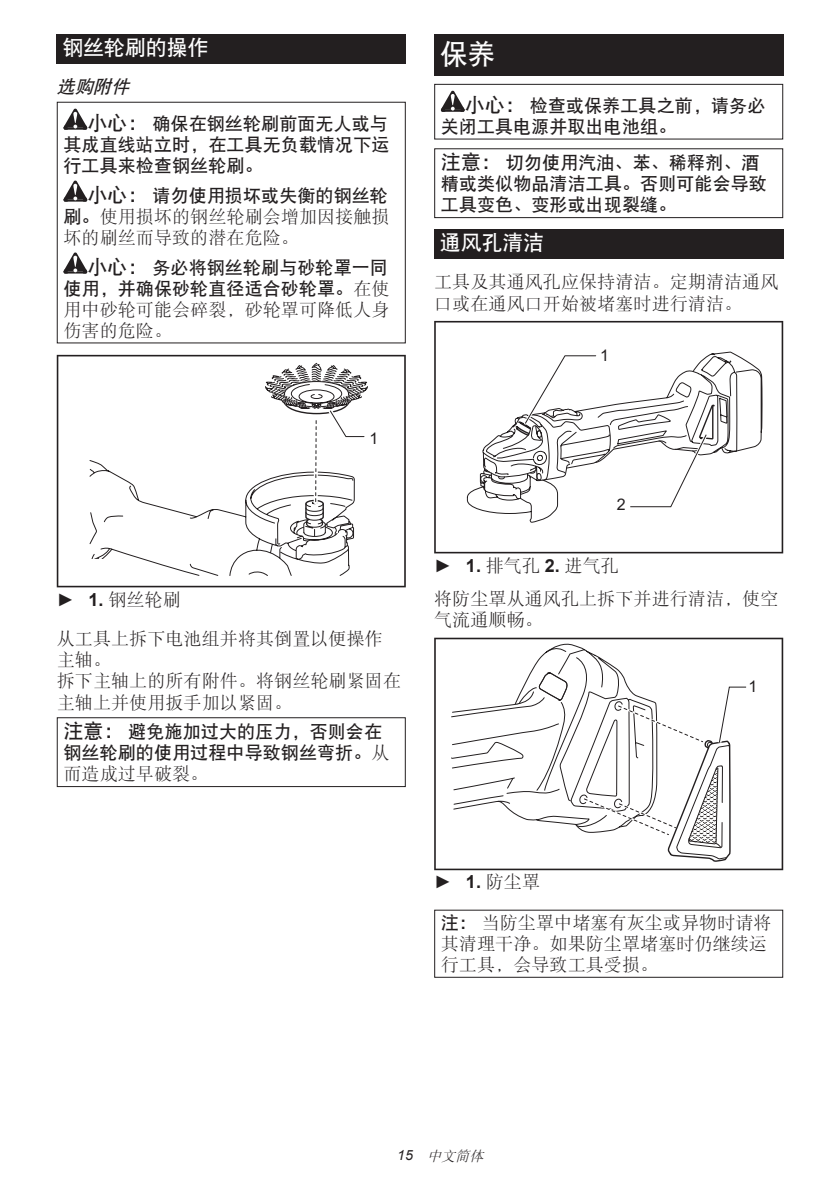
<style>
.page{position:relative;width:840px;height:1191px;background:#fff}
.page>*{position:absolute;margin:0;border:0;box-sizing:border-box;transform-origin:0 0}
.t1{font:28px "DFP Hei W7 GB EUC H";color:#fff}
.t2{font:21px "DFP Hei W7 GB EUC H";letter-spacing:-.01em;color:#fff}
.t3{font:18px/21px "DFP Song W3 GB EUC H";letter-spacing:.005em;color:#231f20}
.t4{font:18px/21px "DFP Hei W7 GB EUC H";letter-spacing:.005em;color:#231f20}
.t5{font:16px "Arial";color:#231f20}
.t6{font:italic 14px "DFP Song W3 GB EUC H";color:#231f20}
.s1{font-style:italic}
.s2{font-size:20px}
.s3{font-family:"DFP Hei W7 GB EUC H"}
.s4{font-family:"DFP Song W3 GB EUC H"}
.s5{font-family:"Arial"}
.s6{font-family:"Arial";font-weight:700}
</style>
<div class="page">
<div style="left:57px;top:34px;width:348px;height:29px;background:#231f20"></div>
<svg style="left:63px;top:109px;width:24px;height:21px"></svg>
<svg style="left:63px;top:180px;width:24px;height:22px"></svg>
<svg style="left:63px;top:252px;width:24px;height:21px"></svg>
<div style="left:57px;top:102px;width:348px;height:241px;border:1px solid #231f20"></div>
<div style="left:58px;top:559px;width:74px;height:29px;background:#aaa8a9"></div>
<svg style="left:57px;top:355px;width:348px;height:232px"></svg>
<div style="left:57px;top:717px;width:348px;height:70px;border:1px solid #231f20"></div>
<div style="left:434px;top:34px;width:348px;height:41px;background:#231f20"></div>
<svg style="left:440px;top:91px;width:24px;height:21px"></svg>
<div style="left:434px;top:84px;width:348px;height:56px;border:1px solid #231f20"></div>
<div style="left:434px;top:148px;width:348px;height:70px;border:1px solid #231f20"></div>
<div style="left:434px;top:229px;width:348px;height:30px;background:#231f20"></div>
<svg style="left:434px;top:321px;width:348px;height:232px"></svg>
<svg style="left:434px;top:637px;width:348px;height:233px"></svg>
<p class="t2" style="left:62px;top:37px;width:147px">钢丝轮刷的操作</p>
<p class="t4" style="left:87px;top:68px;width:302px;line-height:36.6px;text-indent:-31px"><span class="s1">选购附件<br></span><span class="s2">小心：</span>确保在钢丝轮刷前面无人或与</p>
<p class="t4" style="left:63px;top:134px;width:327px">其成直线站立时，在工具无负载情况下运行工具来检查钢丝轮刷。</p>
<p class="t4" style="left:87px;top:185px;width:302px"><span class="s2">小心：</span>请勿使用损坏或失衡的钢丝轮</p>
<p class="t3" style="left:63px;top:206px;width:327px"><span class="s3">刷。</span>使用损坏的钢丝轮刷会增加因接触损坏的刷丝而导致的潜在危险。</p>
<p class="t4" style="left:63px;top:257px;width:327px;text-align:right"><span class="s2">小心：</span>务必将钢丝轮刷与砂轮罩一同<br>使用，并确保砂轮直径适合砂轮罩。<span class="s4">在使</span></p>
<p class="t3" style="left:63px;top:299px;width:327px">用中砂轮可能会碎裂，砂轮罩可降低人身伤害的危险。</p>
<p class="t5" style="left:369px;top:428px;width:10px">1</p>
<p class="t3" style="left:57px;top:580px;width:327px;line-height:39.2px"><span class="s5">►</span> <span class="s6">1.</span> 钢丝轮刷<br>从工具上拆下电池组并将其倒置以便操作</p>
<p class="t3" style="left:57px;top:649px;width:345px">主轴。<br>拆下主轴上的所有附件。将钢丝轮刷紧固在主轴上并使用扳手加以紧固。</p>
<p class="t4" style="left:63px;top:721px;width:327px"><span class="s2">注意：</span>避免施加过大的压力，否则会在钢丝轮刷的使用过程中导致钢丝弯折。<span class="s4">从</span></p>
<p class="t3" style="left:63px;top:763px;width:146px">而造成过早破裂。</p>
<h1 class="t1" style="left:439px;top:40px;width:57px">保养</h1>
<p class="t4" style="left:440px;top:95px;width:326px;text-indent:24px"><span class="s2">小心：</span>检查或保养工具之前，请务必关闭工具电源并取出电池组。</p>
<p class="t4" style="left:440px;top:152px;width:327px"><span class="s2">注意：</span>切勿使用汽油、苯、稀释剂、酒精或类似物品清洁工具。否则可能会导致工具变色、变形或出现裂缝。</p>
<p class="t2" style="left:439px;top:232px;width:106px">通风孔清洁</p>
<p class="t3" style="left:434px;top:271px;width:345px">工具及其通风孔应保持清洁。定期清洁通风口或在通风口开始被堵塞时进行清洁。</p>
<p class="t5" style="left:599px;top:345px;width:10px">1</p>
<p class="t5" style="left:616px;top:494px;width:10px">2</p>
<p class="t3" style="left:434px;top:548px;width:345px;line-height:33.6px"><span class="s5">►</span> <span class="s6">1.</span> 排气孔 <span class="s6">2.</span> 进气孔<br>将防尘罩从通风孔上拆下并进行清洁，使空</p>
<p class="t3" style="left:434px;top:609px;width:110px">气流通顺畅。</p>
<p class="t5" style="left:748px;top:675px;width:10px">1</p>
<p class="t3" style="left:434px;top:871px;width:107px"><span class="s5">►</span> <span class="s6">1.</span> 防尘罩</p>
<p class="t3" style="left:440px;top:912px;width:332px"><span class="s3">注：</span>当防尘罩中堵塞有灰尘或异物时请将其清理干净。如果防尘罩堵塞时仍继续运行工具，会导致工具受损。</p>
<p class="t6" style="left:397px;top:1148px;width:91px"><span class="s5">1 5</span> 中文简体</p>
</div>
